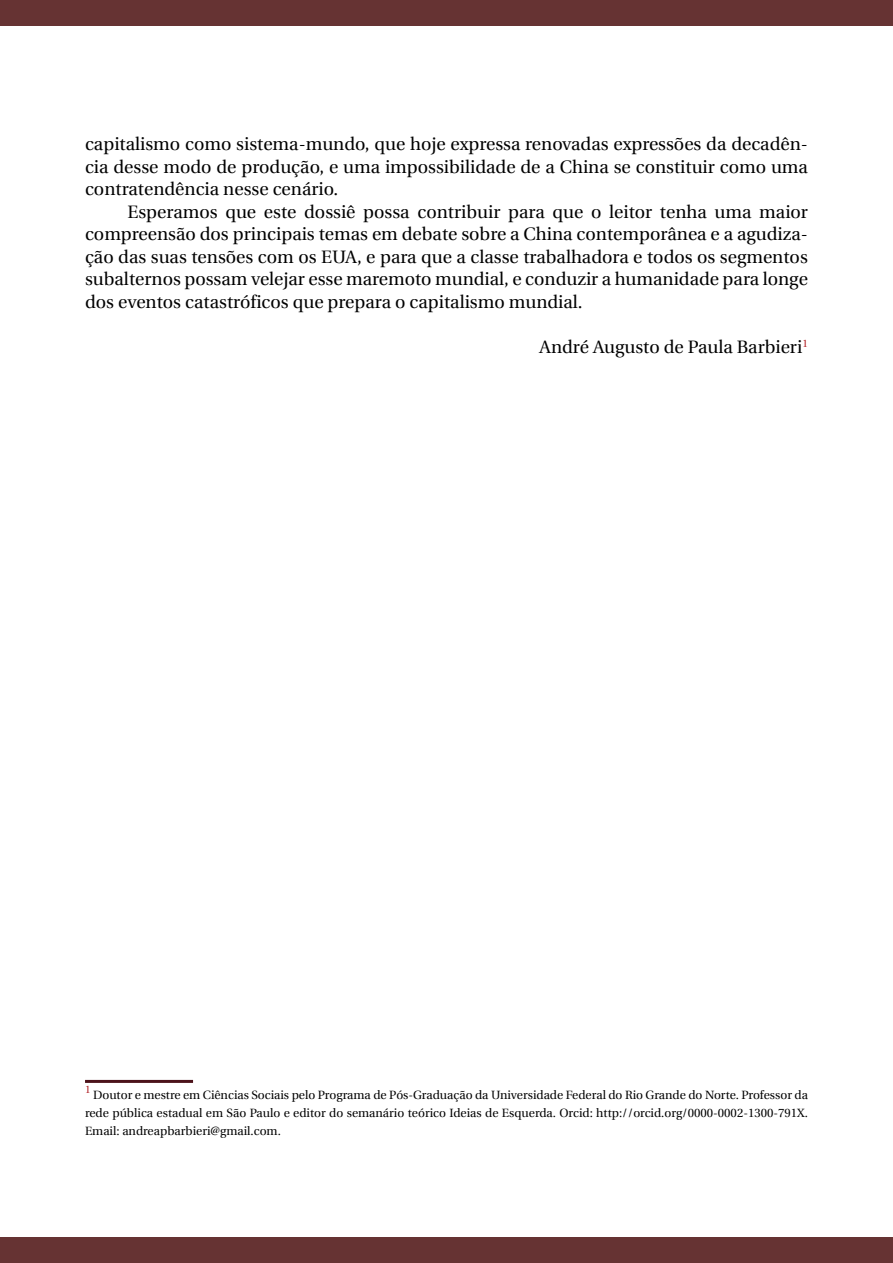
<style>
.page{position:relative;width:893px;height:1263px;background:#fff}
.page>*{position:absolute;margin:0;border:0;box-sizing:border-box;transform-origin:0 0}
.t1{font:18px/22.5px "Utopia";color:#000;text-align:justify}
.t2{font:12px/18px "Utopia";color:#000;text-align:justify}
.t3{font:10.5px "Utopia";color:#b01f24}
</style>
<div class="page">
<div style="left:0;top:0;width:893px;height:26px;background:#633"></div>
<div style="left:0;top:1237px;width:893px;height:26px;background:#633"></div>
<hr style="left:85px;top:1080px;width:108px;height:3px;background:#4c121a">
<p class="t1" style="left:85px;top:133px;width:724px">capitalismo como sistema-mundo, que hoje expressa renovadas expressões da decadên&shy;cia desse modo de produção, e uma impossibilidade de a China se constituir como uma contratendência nesse cenário.</p>
<p class="t1" style="left:85px;top:200px;width:724px;text-indent:43px">Esperamos que este dossiê possa contribuir para que o leitor tenha uma maior compreensão dos principais temas em debate sobre a China contemporânea e a agudiza&shy;ção das suas tensões com os EUA, e para que a classe trabalhadora e todos os segmentos subalternos possam velejar esse maremoto mundial, e conduzir a humanidade para longe dos eventos catastróficos que prepara o capitalismo mundial.</p>
<p class="t1" style="left:540px;top:335px;width:270px">André Augusto de Paula Barbieri<sup>1</sup></p>
<p class="t3" style="left:85px;top:1084px;width:7px">1</p>
<p class="t2" style="left:85px;top:1086px;width:724px;text-indent:8px">Doutor e mestre em Ciências Sociais pelo Programa de Pós-Graduação da Universidade Federal do Rio Grande do Norte. Professor da rede pública estadual em São Paulo e editor do semanário teórico Ideias de Esquerda. Orcid: http://orcid.org/0000-0002-1300-791X.<br>Email: andreapbarbieri@gmail.com.</p>
</div>
